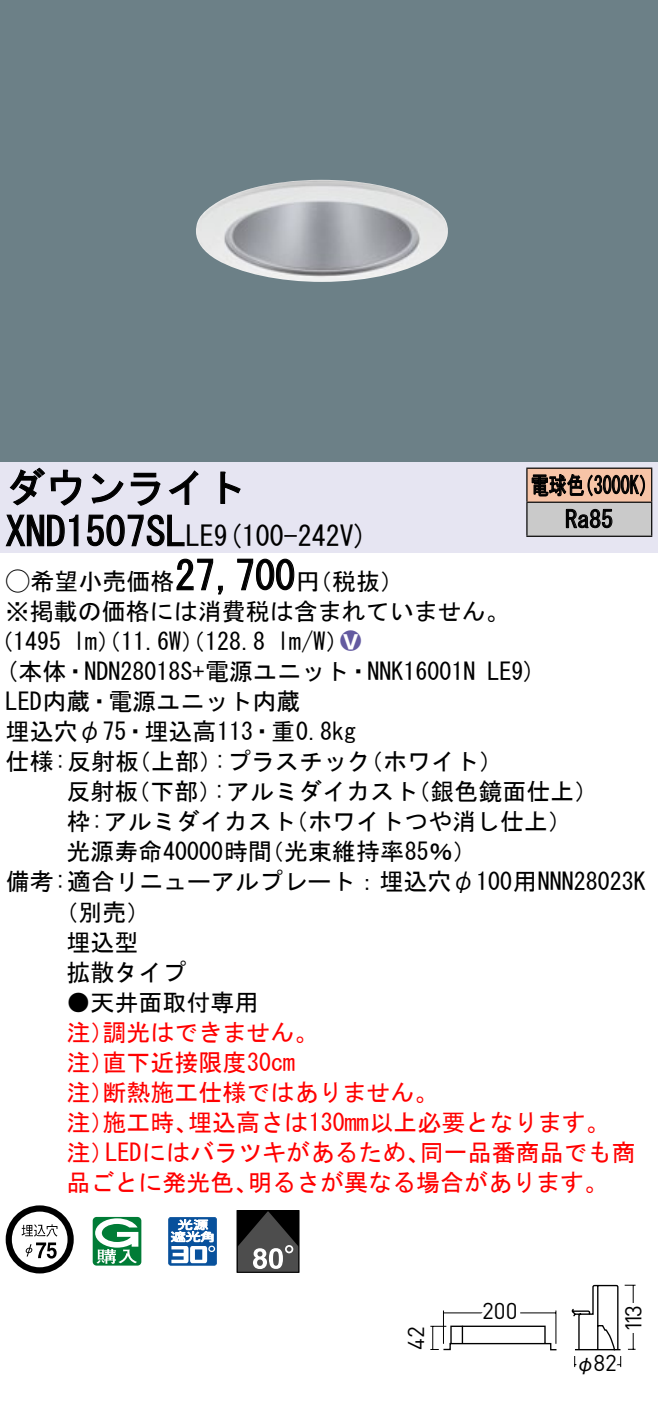
<style>
.page{position:relative;width:658px;height:1402px;background:#fff}
.page>*{position:absolute;margin:0;border:0;box-sizing:border-box;transform-origin:0 0}
.t1{font:40px "MS Gothic";color:#000}
.t2{font:28px "MS Gothic";color:#000}
.t3{font:24px/30.4px "MS Gothic";color:#000}
.t4{font:24px/30px "MS Gothic";color:#f00}
.t5{font:24px/34px "MS Gothic";color:#000;scale:.75 1}
.t6{font:24px "Ford Classification 1";color:#635aa0}
.t7{font:22.8px "DINOT";color:#000}
.t8{font:20px "Gothic BBB Pro Medium 90 pv RKSJ H";color:#000}
.s1{font-size:28px}
.s2{font-family:"Ford Classification 1"}
.s3{color:#fff}
</style>
<div class="page">
<div style="left:0;top:0;width:658px;height:462px;background:#6c8087"></div>
<img style="left:196px;top:180px;width:252px;height:102px">
<div style="left:0;top:462px;width:658px;height:90px;background:#e6e5f2"></div>
<svg style="left:9px;top:467px;width:73px;height:39px"></svg>
<svg style="left:91px;top:473px;width:33px;height:30px"></svg>
<svg style="left:130px;top:472px;width:30px;height:34px"></svg>
<svg style="left:168px;top:470px;width:30px;height:35px"></svg>
<svg style="left:220px;top:471px;width:21px;height:33px"></svg>
<svg style="left:5px;top:514px;width:74px;height:32px"></svg>
<svg style="left:86px;top:514px;width:99px;height:33px"></svg>
<svg style="left:176px;top:558px;width:47px;height:37px"></svg>
<svg style="left:237px;top:558px;width:58px;height:33px"></svg>
<svg style="left:6px;top:1205px;width:68px;height:68px"></svg>
<svg style="left:93px;top:1216px;width:48px;height:49px"></svg>
<svg style="left:168px;top:1217px;width:49px;height:48px"></svg>
<div style="left:237px;top:1209px;width:62px;height:63px;border:1px solid #000"></div>
<svg style="left:237px;top:1210px;width:62px;height:61px"></svg>
<div style="left:527px;top:468px;width:124px;height:34px;background:#f7c4a7"></div>
<div style="left:527px;top:502px;width:124px;height:34px;background:#cacaca"></div>
<hr style="left:526px;top:467px;width:126px;height:2px;background:#000">
<hr style="left:526px;top:468px;width:1px;height:33px;background:#000">
<hr style="left:651px;top:468px;width:1px;height:33px;background:#000">
<hr style="left:526px;top:501px;width:126px;height:2px;background:#000">
<hr style="left:526px;top:502px;width:1px;height:33px;background:#000">
<hr style="left:651px;top:502px;width:1px;height:33px;background:#000">
<hr style="left:526px;top:535px;width:126px;height:2px;background:#000">
<svg style="left:531px;top:474px;width:114px;height:23px"></svg>
<svg style="left:565px;top:508px;width:47px;height:20px"></svg>
<svg style="left:571px;top:1284px;width:65px;height:84px"></svg>
<svg style="left:430px;top:1310px;width:127px;height:41px"></svg>
<h1 class="t1" style="left:6px;top:467px;width:242px">ダウンライト</h1>
<p class="t2" style="left:214px;top:522px;width:155px">(9 100-242 (V</p>
<h1 class="t1" style="left:6px;top:511px;width:210px">XND1507SL<span class="s1">LE</span></h1>
<h1 class="t1" style="left:175px;top:555px;width:121px">27,700</h1>
<p class="t3" style="left:6px;top:566px;width:505px"><span class="s2">A</span>希望小売価格<br>※掲載の価格には消費税は含まれていません。</p>
<p class="t6" style="left:340px;top:629px;width:22px">2<span class="s3">8</span></p>
<p class="t3" style="left:296px;top:566px;width:109px">（円税抜(</p>
<p class="t3" style="left:277px;top:626px;width:73px">l m (W/</p>
<p class="t3" style="left:-11px;top:626px;width:74px">（1495</p>
<p class="t3" style="left:73px;top:626px;width:193px">lm）（11.6 ）（W 128.8</p>
<p class="t5" style="left:565px;top:468px;width:65px;text-indent:-34px">電球色<br>Ra85</p>
<p class="t5" style="left:575px;top:468px;width:109px">（3000 (K</p>
<p class="t3" style="left:6px;top:656px;width:471px">(本体・NDN28018 +S 電源ユニット・NNK16001N</p>
<p class="t3" style="left:6px;top:686px;width:296px">LED内蔵・電源ユニット内蔵</p>
<p class="t3" style="left:6px;top:716px;width:352px">埋込穴φ75・埋込高113・重0.8kg</p>
<p class="t3" style="left:359px;top:746px;width:145px">（ホワイト(</p>
<p class="t3" style="left:487px;top:656px;width:50px">LE (9</p>
<p class="t3" style="left:214px;top:746px;width:158px">:プラスチック</p>
<p class="t3" style="left:6px;top:746px;width:135px">仕様:反射板</p>
<p class="t3" style="left:127px;top:746px;width:97px">（上部）</p>
<p class="t3" style="left:66px;top:776px;width:73px">反射板</p>
<p class="t3" style="left:126px;top:776px;width:97px">（下部）</p>
<p class="t3" style="left:213px;top:776px;width:206px">:アルミダイカスト</p>
<p class="t3" style="left:406px;top:776px;width:193px">（銀色鏡面仕上(</p>
<p class="t3" style="left:260px;top:806px;width:218px;text-indent:-193px">枠:アルミダイカスト<br>（光束維持率85％(</p>
<p class="t3" style="left:284px;top:806px;width:290px">（ホワイトつや消し仕上(</p>
<p class="t3" style="left:66px;top:836px;width:207px">光源寿命40000時間</p>
<p class="t3" style="left:6px;top:866px;width:641px">備考:適合リニューアルプレート：埋込穴φ100用NNN28023K</p>
<p class="t3" style="left:54px;top:896px;width:98px">（別売(</p>
<p class="t3" style="left:66px;top:926px;width:74px">埋込型</p>
<p class="t3" style="left:66px;top:956px;width:121px">拡散タイプ</p>
<p class="t3" style="left:66px;top:986px;width:194px">●天井面取付専用</p>
<p class="t4" style="left:102px;top:1016px;width:217px">調光はできません。</p>
<p class="t4" style="left:102px;top:1016px;width:194px;text-indent:-36px">注）<br>直下近接限度30cm</p>
<p class="t4" style="left:102px;top:1046px;width:337px;text-indent:-36px">注）<br>断熱施工仕様ではありません。</p>
<p class="t4" style="left:66px;top:1076px;width:49px">注）</p>
<p class="t4" style="left:188px;top:1106px;width:423px">埋込高さは130mm以上必要となります。</p>
<p class="t4" style="left:102px;top:1106px;width:97px">施工時、</p>
<p class="t4" style="left:66px;top:1106px;width:49px">注）</p>
<p class="t4" style="left:66px;top:1136px;width:49px">注）</p>
<p class="t4" style="left:105px;top:1136px;width:326px">LEDにはバラツキがあるため、</p>
<p class="t4" style="left:420px;top:1136px;width:217px">同一品番商品でも商</p>
<p class="t4" style="left:66px;top:1166px;width:194px">品ごとに発光色、</p>
<p class="t4" style="left:248px;top:1166px;width:362px">明るさが異なる場合があります。</p>
<p class="t7" style="left:400px;top:1349px;width:25px;rotate:-90deg">42</p>
<p class="t7" style="left:482px;top:1294px;width:37px">200</p>
<p class="t7" style="left:617px;top:1331px;width:28px;rotate:-90deg">113</p>
<p class="t7" style="left:593px;top:1347px;width:25px">82</p>
<p class="t8" style="left:575px;top:1346px;width:21px">φ</p>
</div>
